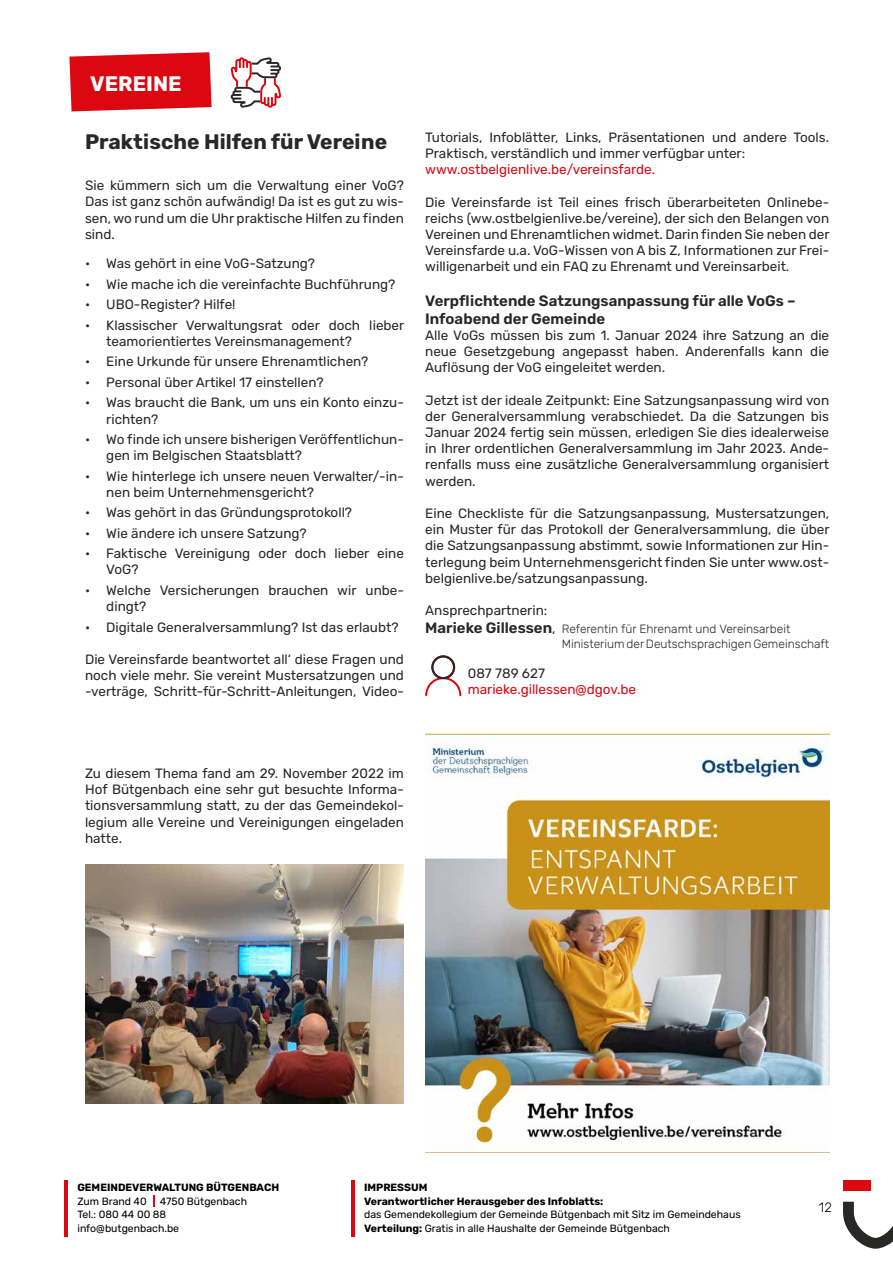
<style>
.page{position:relative;width:893px;height:1263px;background:#fff}
.page>*{position:absolute;margin:0;border:0;box-sizing:border-box;transform-origin:0 0}
.t1{font:700 21px "Rubik";color:#282827}
.t2{font:700 21px "Rubik";color:#fff}
.t3{font:600 15px/18px "Rubik";color:#282827}
.t4{font:13.5px/16.2px "Rubik";color:#282827;text-align:justify}
.t5{font:13.5px "Rubik";color:#db0812}
.t6{font:300 13.5px "Rubik";color:#000}
.t7{font:300 12px/14.4px "Rubik";color:#282827}
.t8{font:10.5px/13.5px "Rubik";color:#000}
.t9{font:700 10.5px/13.5px "Rubik";color:#000}
.s1{font-weight:600;font-size:15px}
.s2{font-weight:400;font-size:13.5px}
.s3{font-weight:700}
</style>
<div class="page">
<svg style="left:843px;top:1180px;width:50px;height:69px"></svg>
<hr style="left:64px;top:1179px;width:4px;height:57px;background:#db0812">
<hr style="left:351px;top:1179px;width:3px;height:57px;background:#db0812">
<img style="left:425px;top:733px;width:404px;height:419px">
<svg style="left:425px;top:655px;width:36px;height:41px"></svg>
<svg style="left:69px;top:52px;width:143px;height:59px;background:#de1d27"></svg>
<svg style="left:231px;top:57px;width:50px;height:51px"></svg>
<img style="left:85px;top:864px;width:319px;height:239px">
<h1 class="t2" style="left:90px;top:74px;width:93px">VEREINE</h1>
<h1 class="t1" style="left:85px;top:132px;width:304px">Praktische Hilfen für Vereine</h1>
<p class="t4" style="left:85px;top:178px;width:320px">Sie kümmern sich um die Verwaltung einer VoG?<br>Das ist ganz schön aufwändig! Da ist es gut zu wis&shy;sen, wo rund um die Uhr praktische Hilfen zu finden sind.</p>
<p class="t4" style="left:85px;top:256px;width:232px">• Was gehört in eine VoG-Satzung?</p>
<p class="t4" style="left:85px;top:277px;width:312px">• Wie mache ich die vereinfachte Buchführung?</p>
<p class="t4" style="left:85px;top:297px;width:152px">• UBO-Register? Hilfe!</p>
<p class="t4" style="left:106px;top:317px;width:299px;text-indent:-21px">• Klassischer Verwaltungsrat oder doch lieber teamorientiertes Vereinsmanagement?</p>
<p class="t4" style="left:85px;top:354px;width:285px">• Eine Urkunde für unsere Ehrenamtlichen?</p>
<p class="t4" style="left:85px;top:375px;width:240px">• Personal über Artikel 17 einstellen?</p>
<p class="t4" style="left:106px;top:395px;width:299px;text-indent:-21px">• Was braucht die Bank, um uns ein Konto einzu&shy;richten?</p>
<p class="t4" style="left:106px;top:432px;width:299px;text-indent:-21px">• Wo finde ich unsere bisherigen Veröffentlichun&shy;gen im Belgischen Staatsblatt?</p>
<p class="t4" style="left:106px;top:468px;width:299px;text-indent:-21px">• Wie hinterlege ich unsere neuen Verwalter/-in&shy;nen beim Unternehmensgericht?</p>
<p class="t4" style="left:85px;top:505px;width:269px">• Was gehört in das Gründungsprotokoll?</p>
<p class="t4" style="left:85px;top:525px;width:223px">• Wie ändere ich unsere Satzung?</p>
<p class="t4" style="left:106px;top:546px;width:299px;text-indent:-21px">• Faktische Vereinigung oder doch lieber eine<br>VoG?</p>
<p class="t4" style="left:106px;top:583px;width:299px;text-indent:-21px">• Welche Versicherungen brauchen wir unbe&shy;dingt?</p>
<p class="t4" style="left:85px;top:619px;width:315px">• Digitale Generalversammlung? Ist das erlaubt?</p>
<p class="t4" style="left:85px;top:652px;width:320px">Die Vereinsfarde beantwortet all‘ diese Fragen und noch viele mehr. Sie vereint Mustersatzungen und -verträge, Schritt-für-Schritt-Anleitungen, Video-</p>
<p class="t4" style="left:425px;top:129px;width:405px">Tutorials, Infoblätter, Links, Präsentationen und andere Tools.<br>Praktisch, verständlich und immer verfügbar unter:</p>
<p class="t5" style="left:425px;top:163px;width:231px">www.ostbelgienlive.be/vereinsfarde.</p>
<p class="t4" style="left:425px;top:194px;width:406px">Die Vereinsfarde ist Teil eines frisch überarbeiteten Onlinebe&shy;reichs (ww.ostbelgienlive.be/vereine), der sich den Belangen von Vereinen und Ehrenamtlichen widmet. Darin finden Sie neben der Vereinsfarde u.a. VoG-Wissen von A bis Z, Informationen zur Frei&shy;willigenarbeit und ein FAQ zu Ehrenamt und Vereinsarbeit.</p>
<p class="t3" style="left:425px;top:292px;width:372px">Verpflichtende Satzungsanpassung für alle VoGs –<br>Infoabend der Gemeinde</p>
<p class="t4" style="left:425px;top:327px;width:405px">Alle VoGs müssen bis zum 1. Januar 2024 ihre Satzung an die neue Gesetzgebung angepasst haben. Anderenfalls kann die Auflösung der VoG eingeleitet werden.</p>
<p class="t4" style="left:425px;top:392px;width:405px">Jetzt ist der ideale Zeitpunkt: Eine Satzungsanpassung wird von der Generalversammlung verabschiedet. Da die Satzungen bis Januar 2024 fertig sein müssen, erledigen Sie dies idealerweise in Ihrer ordentlichen Generalversammlung im Jahr 2023. Ande&shy;renfalls muss eine zusätzliche Generalversammlung organisiert werden.</p>
<p class="t4" style="left:425px;top:506px;width:406px">Eine Checkliste für die Satzungsanpassung, Mustersatzungen, ein Muster für das Protokoll der Generalversammlung, die über die Satzungsanpassung abstimmt, sowie Informationen zur Hin&shy;terlegung beim Unternehmensgericht finden Sie unter www.ost&shy;belgienlive.be/satzungsanpassung.</p>
<p class="t4" style="left:425px;top:603px;width:124px">Ansprechpartnerin:</p>
<p class="t7" style="left:562px;top:622px;width:269px;text-indent:-136px"><span class="s1">Marieke Gillessen</span><span class="s2">,</span> Referentin für Ehrenamt und Vereinsarbeit<br>Ministerium der Deutschsprachigen Gemeinschaft</p>
<p class="t4" style="left:468px;top:666px;width:79px">087 789 627</p>
<p class="t5" style="left:468px;top:683px;width:170px">marieke.gillessen@dgov.be</p>
<p class="t4" style="left:85px;top:766px;width:320px">Zu diesem Thema fand am 29. November 2022 im Hof Bütgenbach eine sehr gut besuchte Informa&shy;tionsversammlung statt, zu der das Gemeindekol&shy;legium alle Vereine und Vereinigungen eingeladen hatte.</p>
<p class="t9" style="left:77px;top:1181px;width:203px">GEMEINDEVERWALTUNG BÜTGENBACH</p>
<p class="t8" style="left:77px;top:1195px;width:171px">Zum Brand 40 4750 Bütgenbach<br>Tel.: 080 44 00 88 info@butgenbach.be</p>
<p class="t9" style="left:364px;top:1181px;width:241px">IMPRESSUM<br>Verantwortlicher Herausgeber des Infoblatts:</p>
<p class="t8" style="left:364px;top:1208px;width:378px">das Gemendekollegium der Gemeinde Bütgenbach mit Sitz im Gemeindehaus<br><span class="s3">Verteilung:</span> Gratis in alle Haushalte der Gemeinde Bütgenbach</p>
<p class="t6" style="left:819px;top:1201px;width:14px">12</p>
</div>
